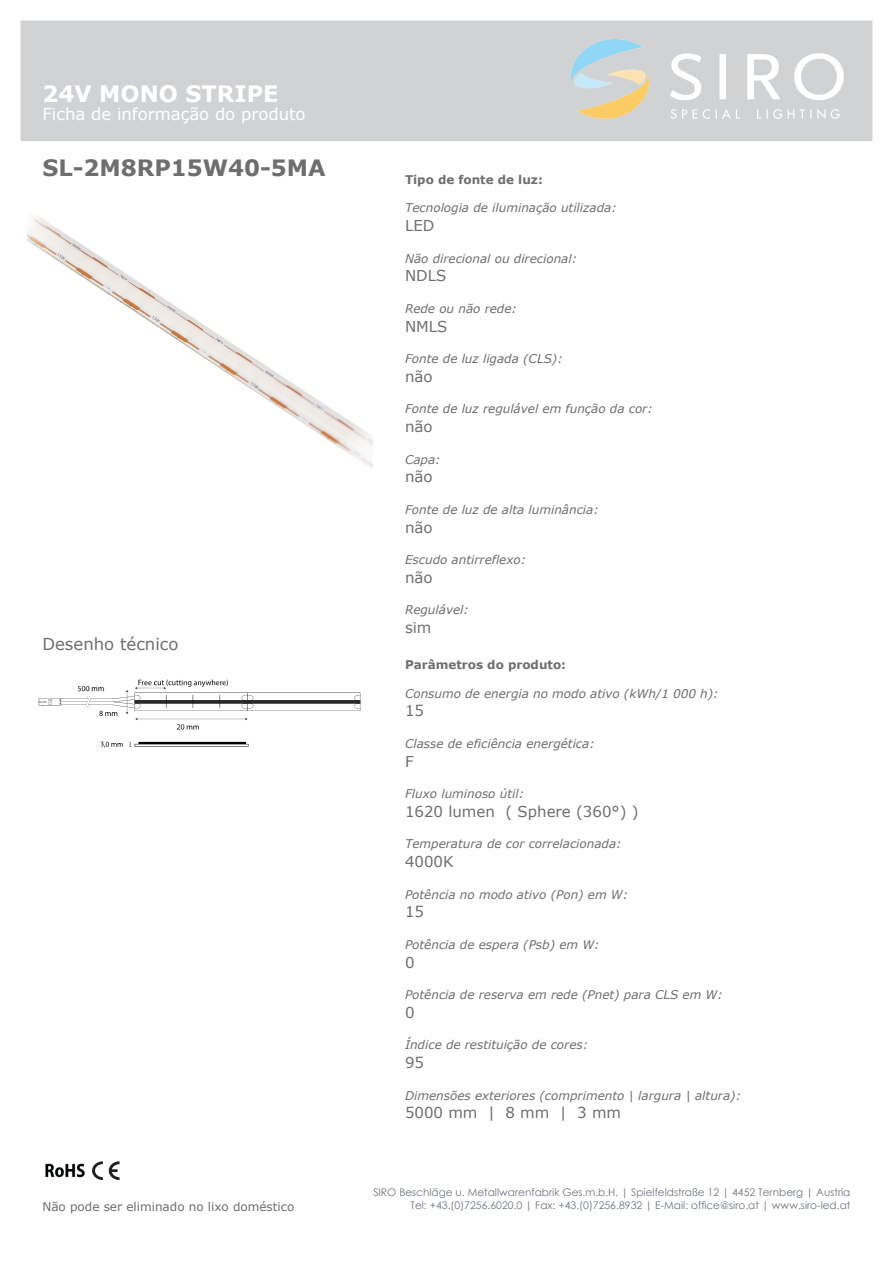
<style>
.page{position:relative;width:893px;height:1263px;background:#fff}
.page>*{position:absolute;margin:0;border:0;box-sizing:border-box;transform-origin:0 0}
.t1{font:700 22.5px "Verdana";color:#6e6e6e}
.t2{font:700 22.5px "Verdana";color:#fff}
.t3{font:16.5px "Verdana";color:#fff}
.t4{font:16.5px "Verdana";color:#6e6e6e}
.t5{font:15px "Verdana";color:#6e6e6e}
.t6{font:italic 12px "Verdana";color:#6e6e6e}
.t7{font:700 12px "Verdana";color:#6e6e6e}
.t8{font:12px "Verdana";color:#6e6e6e}
.t9{font:10.5px/12.6px "Century Gothic";color:#6d747f;text-align:right}
</style>
<div class="page">
<div style="left:21px;top:21px;width:851px;height:120px;background:#d1d2d4"></div>
<img style="left:571px;top:40px;width:272px;height:78px">
<img style="left:45px;top:1163px;width:40px;height:15px">
<svg style="left:92px;top:1161px;width:27px;height:19px"></svg>
<img style="left:27px;top:216px;width:345px;height:252px">
<img style="left:38px;top:679px;width:323px;height:69px">
<h1 class="t2" style="left:42px;top:80px;width:238px">24V MONO STRIPE</h1>
<h2 class="t3" style="left:42px;top:104px;width:265px">Ficha de informação do produto</h2>
<h1 class="t1" style="left:42px;top:154px;width:285px">SL-2M8RP15W40-5MA</h1>
<h2 class="t4" style="left:42px;top:633px;width:137px">Desenho técnico</h2>
<p class="t8" style="left:42px;top:1198px;width:253px">Não pode ser eliminado no lixo doméstico</p>
<p class="t7" style="left:405px;top:172px;width:139px">Tipo de fonte de luz:</p>
<p class="t6" style="left:405px;top:200px;width:213px">Tecnologia de iluminação utilizada:</p>
<p class="t5" style="left:405px;top:216px;width:31px">LED</p>
<p class="t6" style="left:405px;top:250px;width:174px">Não direcional ou direcional:</p>
<p class="t5" style="left:405px;top:266px;width:43px">NDLS</p>
<p class="t6" style="left:405px;top:301px;width:113px">Rede ou não rede:</p>
<p class="t5" style="left:405px;top:316px;width:44px">NMLS</p>
<p class="t6" style="left:405px;top:351px;width:159px">Fonte de luz ligada (CLS):</p>
<p class="t5" style="left:405px;top:367px;width:29px">não</p>
<p class="t6" style="left:405px;top:401px;width:249px">Fonte de luz regulável em função da cor:</p>
<p class="t5" style="left:405px;top:417px;width:29px">não</p>
<p class="t6" style="left:405px;top:451px;width:37px">Capa:</p>
<p class="t5" style="left:405px;top:467px;width:29px">não</p>
<p class="t6" style="left:405px;top:502px;width:195px">Fonte de luz de alta luminância:</p>
<p class="t5" style="left:405px;top:517px;width:29px">não</p>
<p class="t6" style="left:405px;top:552px;width:123px">Escudo antirreflexo:</p>
<p class="t5" style="left:405px;top:568px;width:29px">não</p>
<p class="t6" style="left:405px;top:602px;width:65px">Regulável:</p>
<p class="t5" style="left:405px;top:618px;width:28px">sim</p>
<p class="t7" style="left:405px;top:657px;width:163px">Parâmetros do produto:</p>
<p class="t6" style="left:405px;top:685px;width:315px">Consumo de energia no modo ativo (kWh/1 000 h):</p>
<p class="t5" style="left:405px;top:701px;width:21px">15</p>
<p class="t6" style="left:405px;top:736px;width:191px">Classe de eficiência energética:</p>
<p class="t5" style="left:405px;top:751px;width:10px">F</p>
<p class="t6" style="left:405px;top:786px;width:121px">Fluxo luminoso útil:</p>
<p class="t5" style="left:405px;top:802px;width:235px">1620 lumen ( Sphere (360°) )</p>
<p class="t6" style="left:405px;top:836px;width:218px">Temperatura de cor correlacionada:</p>
<p class="t5" style="left:405px;top:852px;width:50px">4000K</p>
<p class="t6" style="left:405px;top:886px;width:225px">Potência no modo ativo (Pon) em W:</p>
<p class="t5" style="left:405px;top:902px;width:21px">15</p>
<p class="t6" style="left:405px;top:937px;width:196px">Potência de espera (Psb) em W:</p>
<p class="t5" style="left:405px;top:952px;width:11px">0</p>
<p class="t6" style="left:405px;top:987px;width:319px">Potência de reserva em rede (Pnet) para CLS em W:</p>
<p class="t5" style="left:405px;top:1003px;width:11px">0</p>
<p class="t6" style="left:405px;top:1037px;width:185px">Índice de restituição de cores:</p>
<p class="t5" style="left:405px;top:1053px;width:21px">95</p>
<p class="t6" style="left:405px;top:1087px;width:338px">Dimensões exteriores (comprimento | largura | altura):</p>
<p class="t5" style="left:405px;top:1103px;width:218px">5000 mm | 8 mm | 3 mm</p>
<p class="t9" style="left:373px;top:1186px;width:479px">SIRO Beschläge u. Metallwarenfabrik Ges.m.b.H. | Spielfeldstraße 12 | 4452 Ternberg | Austria<br>Tel: +43.(0)7256.6020.0 | Fax: +43.(0)7256.8932 | E-Mail: office@siro.at | www.siro-led.at</p>
</div>
